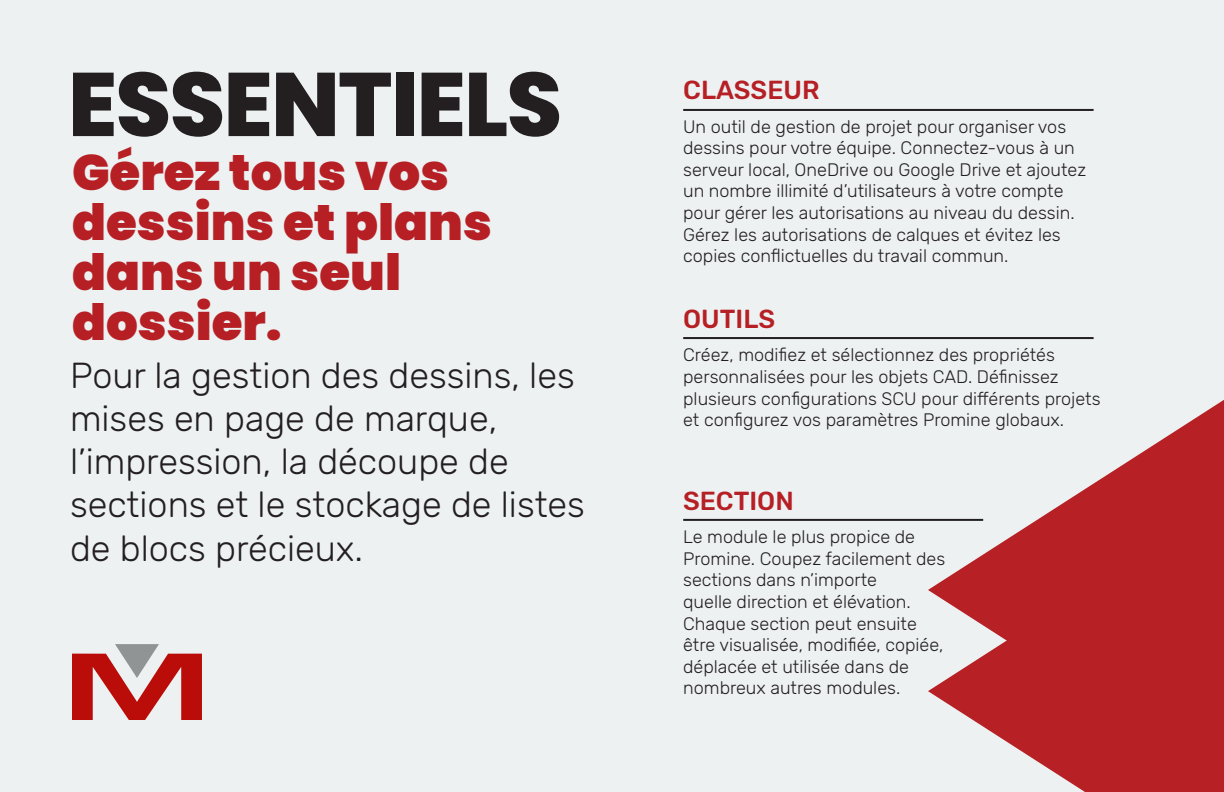
<style>
.page{position:relative;width:1224px;height:792px;background:#edf1f2}
.page>*{position:absolute;margin:0;border:0;box-sizing:border-box;transform-origin:0 0}
.t1{font:800 90px "Poppins";letter-spacing:-.02em;color:#231f20}
.t2{font:900 50px "Poppins";color:#b62025}
.t3{font:300 36px "Rubik";color:#231f20}
.t4{font:500 26px "Rubik";color:#b62025}
.t5{font:300 18px/21.6px "Rubik";color:#231f20}
</style>
<div class="page">
<div style="left:1066px;top:780px;width:158px;height:12px;background:#b72025"></div>
<svg style="left:928px;top:400px;width:296px;height:380px;fill:#b72025"></svg>
<hr style="left:683px;top:337px;width:411px;height:2px;background:#231f20">
<hr style="left:683px;top:109px;width:411px;height:2px;background:#231f20">
<hr style="left:683px;top:519px;width:300px;height:2px;background:#231f20">
<svg style="left:72px;top:644px;width:130px;height:76px"></svg>
<p class="t1" style="left:68px;top:52px;width:496px">ESSENTIELS</p>
<p class="t2" style="left:72px;top:144px;width:379px">Gérez tous vos</p>
<p class="t2" style="left:72px;top:194px;width:422px">dessins et plans</p>
<p class="t2" style="left:72px;top:244px;width:331px">dans un seul</p>
<p class="t2" style="left:72px;top:294px;width:211px">dossier.</p>
<p class="t3" style="left:70px;top:355px;width:506px">Pour la gestion des dessins, les</p>
<p class="t3" style="left:70px;top:398px;width:429px">mises en page de marque,</p>
<p class="t3" style="left:70px;top:442px;width:440px">l’impression, la découpe de</p>
<p class="t3" style="left:70px;top:485px;width:517px">sections et le stockage de listes</p>
<p class="t3" style="left:70px;top:528px;width:295px">de blocs précieux.</p>
<p class="t4" style="left:683px;top:75px;width:138px">CLASSEUR</p>
<p class="t5" style="left:683px;top:116px;width:385px">Un outil de gestion de projet pour organiser vos</p>
<p class="t5" style="left:683px;top:138px;width:393px">dessins pour votre équipe. Connectez-vous à un</p>
<p class="t5" style="left:683px;top:159px;width:404px">serveur local, OneDrive ou Google Drive et ajoutez un nombre illimité d’utilisateurs à votre compte</p>
<p class="t5" style="left:683px;top:202px;width:393px">pour gérer les autorisations au niveau du dessin.<br>Gérez les autorisations de calques et évitez les copies conflictuelles du travail commun.</p>
<p class="t4" style="left:683px;top:304px;width:94px">OUTILS</p>
<p class="t5" style="left:683px;top:345px;width:373px">Créez, modifiez et sélectionnez des propriétés</p>
<p class="t5" style="left:683px;top:366px;width:377px">personnalisées pour les objets CAD. Définissez</p>
<p class="t5" style="left:683px;top:388px;width:419px">plusieurs configurations SCU pour différents projets et configurez vos paramètres Promine globaux.</p>
<p class="t4" style="left:683px;top:486px;width:112px">SECTION</p>
<p class="t5" style="left:683px;top:527px;width:264px">Le module le plus propice de<br>Promine. Coupez facilement des sections dans n’importe</p>
<p class="t5" style="left:683px;top:591px;width:229px">quelle direction et élévation.</p>
<p class="t5" style="left:683px;top:613px;width:235px">Chaque section peut ensuite</p>
<p class="t5" style="left:683px;top:635px;width:262px">être visualisée, modifiée, copiée,</p>
<p class="t5" style="left:683px;top:656px;width:227px">déplacée et utilisée dans de nombreux autres modules.</p>
</div>
